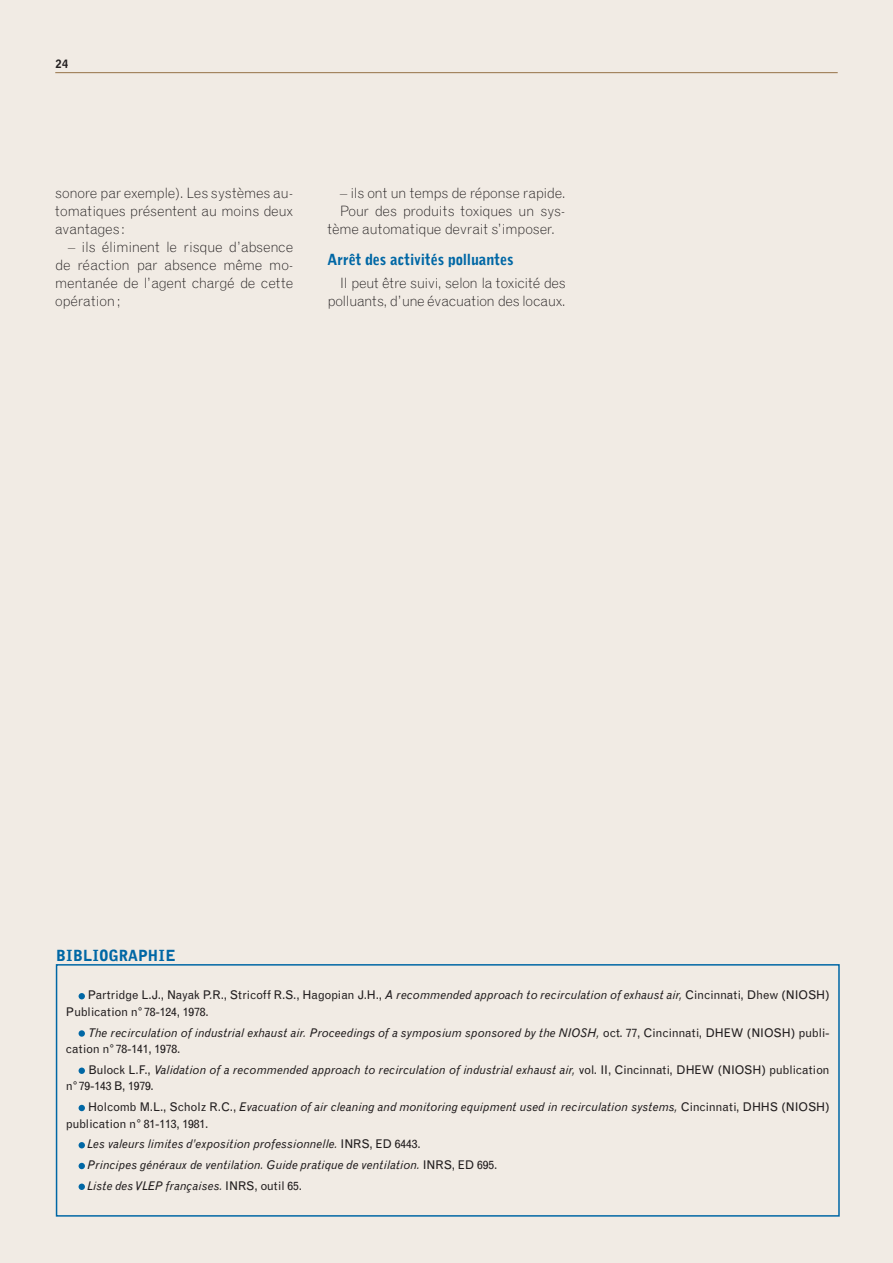
<style>
.page{position:relative;width:893px;height:1263px;background:#f1ebe4}
.page>*{position:absolute;margin:0;border:0;box-sizing:border-box;transform-origin:0 0}
.t1{font:900 15px "Grotesque MT Std";letter-spacing:-.01em;color:#0067a5}
.t2{font:900 15px "Grotesque MT Std";letter-spacing:.025em;color:#0067a5}
.t3{font:300 14.25px/18px "Grotesque MT Std";letter-spacing:-.02em;color:#231f20;text-align:justify}
.t4{font:italic 12px/16.5px "Grotesque MT Std";letter-spacing:.005em;color:#231f20}
.t5{font:12px/16.5px "Grotesque MT Std";letter-spacing:-.005em;color:#231f20}
.t6{font:900 11.25px "Grotesque MT Std";color:#231f20}
.s1{font-style:italic}
.s2{font-style:normal}
</style>
<div class="page">
<hr style="left:55px;top:72px;width:783px;height:1px;background:#957247">
<svg style="left:79px;top:993px;width:6px;height:6px"></svg>
<div style="left:79px;top:1030px;width:6px;height:7px;background:#0067a5;border-radius:50%"></div>
<div style="left:79px;top:1067px;width:6px;height:7px;background:#0067a5;border-radius:50%"></div>
<svg style="left:79px;top:1105px;width:6px;height:6px"></svg>
<svg style="left:79px;top:1142px;width:6px;height:6px"></svg>
<svg style="left:79px;top:1163px;width:6px;height:6px"></svg>
<div style="left:79px;top:1183px;width:6px;height:7px;background:#0067a5;border-radius:50%"></div>
<div style="left:56px;top:964px;width:784px;height:252px;border:2px solid #0067a5"></div>
<p class="t6" style="left:55px;top:57px;width:15px">24</p>
<p class="t3" style="left:55px;top:184px;width:240px">sonore par exemple). Les systèmes au&shy;tomatiques présentent au moins deux avantages:</p>
<p class="t3" style="left:55px;top:238px;width:240px;text-indent:13px">– ils éliminent le risque d’absence de réaction par absence même mo&shy;mentanée de l’agent chargé de cette opération;</p>
<p class="t3" style="left:340px;top:184px;width:227px">– ils ont un temps de réponse rapide.</p>
<p class="t3" style="left:340px;top:202px;width:227px">Pour des produits toxiques un sys-</p>
<p class="t3" style="left:327px;top:220px;width:229px">tème automatique devrait s’imposer.</p>
<p class="t1" style="left:327px;top:250px;width:187px">Arrêt des activités polluantes</p>
<p class="t3" style="left:327px;top:274px;width:240px;text-align:right">Il peut être suivi, selon la toxicité des polluants, d’une évacuation des locaux.</p>
<p class="t2" style="left:56px;top:946px;width:121px">BIBLIOGRAPHIE</p>
<p class="t5" style="left:66px;top:987px;width:765px;text-indent:22px">Partridge L.J., Nayak P.R., Stricoff R.S., Hagopian J.H., <span class="s1">A recommended approach to recirculation of exhaust air,</span> Cincinnati, Dhew (NIOSH)<br>Publication n°78-124, 1978.</p>
<p class="t4" style="left:66px;top:1024px;width:765px;text-indent:22px">The recirculation of industrial exhaust air. Proceedings of a symposium sponsored by the NIOSH, <span class="s2">oct. 77, Cincinnati, DHEW (NIOSH) publi&shy;cation n°78-141, 1978.</span></p>
<p class="t4" style="left:66px;top:1061px;width:765px;text-indent:23px"><span class="s2">Bulock L.F.,</span> Validation of a recommended approach to recirculation of industrial exhaust air, <span class="s2">vol. II, Cincinnati, DHEW (NIOSH) publication n°79-143 B, 1979.</span></p>
<p class="t4" style="left:66px;top:1099px;width:765px;text-indent:22px"><span class="s2">Holcomb M.L., Scholz R.C.,</span> Evacuation of air cleaning and monitoring equipment used in recirculation systems, <span class="s2">Cincinnati, DHHS (NIOSH) publication n° 81-113, 1981.</span></p>
<p class="t4" style="left:88px;top:1134px;width:411px;line-height:20.7px">Les valeurs limites d’exposition professionnelle. <span class="s2">INRS, ED 6443.<br></span>Principes généraux de ventilation. Guide pratique de ventilation. <span class="s2">INRS, ED 695.<br></span>Liste des VLEP françaises. <span class="s2">INRS, outil 65.</span></p>
</div>
